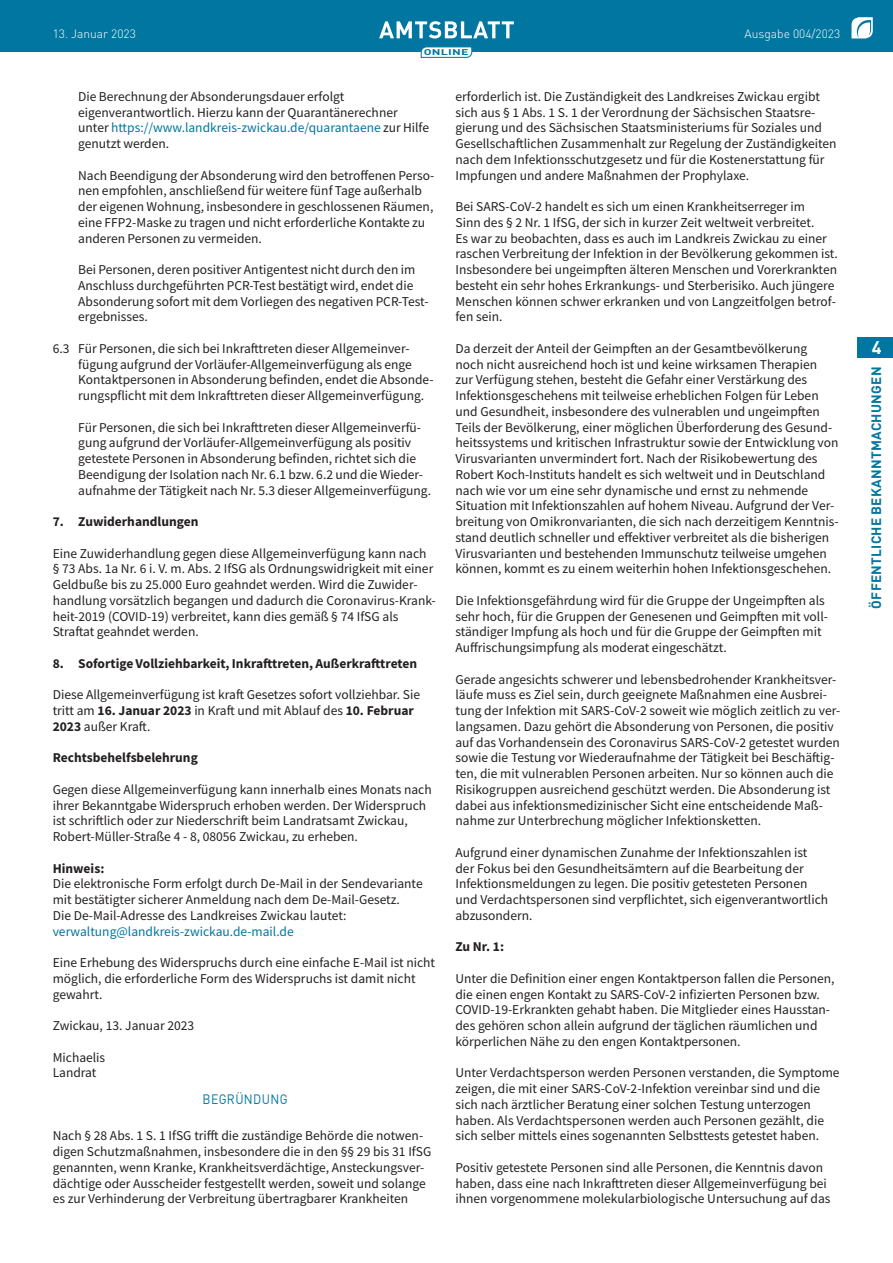
<style>
.page{position:relative;width:893px;height:1263px;background:#fff}
.page>*{position:absolute;margin:0;border:0;box-sizing:border-box;transform-origin:0 0}
.t1{font:700 18px "DIN Pro";color:#fff}
._2022_-_Brotschrift{font:13.5px/15.8px "Source Sans Pro";color:#231f20}
._2022_-_Brotschrift-2{font:700 13.5px "Source Sans Pro";color:#231f20}
._2022_-_Brotschrift-3{font:13.5px "Source Sans Pro";color:#0076a0}
.t2{font:700 13.5px "DIN Pro";letter-spacing:.02em;color:#0076a0}
._2022_-_Brotschrift-4{font:13.5px "DIN Pro";letter-spacing:.03em;color:#0076a0;scale:.9 1}
.t3{font:300 12px "DIN Pro";color:#fff}
.t4{font:700 8.25px "DIN Pro";letter-spacing:.02em;color:#0076a0;scale:1.5 1}
.s1{color:#0076a0}
.s2{font-weight:700}
</style>
<div class="page">
<div style="left:0;top:0;width:893px;height:51px;background:#0076a0"></div>
<svg style="left:851px;top:17px;width:22px;height:21px"></svg>
<svg style="left:379px;top:21px;width:135px;height:17px"></svg>
<svg style="left:421px;top:47px;width:51px;height:11px"></svg>
<div style="left:857px;top:337px;width:36px;height:21px;background:#0076a0"></div>
<p class="t3" style="left:53px;top:25px;width:85px">13. Januar 2023</p>
<p class="t3" style="left:745px;top:25px;width:97px">Ausgabe 004/2023</p>
<p class="t4" style="left:424px;top:45px;width:31px">ONLINE</p>
<p class="_2022_-_Brotschrift" style="left:78px;top:88px;width:352px">Die Berechnung der Absonderungsdauer erfolgt eigenverantwortlich. Hierzu kann der Quarantänerechner unter <span class="s1">https://www.landkreis-zwickau.de/quarantaene</span> zur Hilfe genutzt werden.</p>
<p class="_2022_-_Brotschrift" style="left:78px;top:167px;width:358px">Nach Beendigung der Absonderung wird den betroffenen Perso&shy;nen empfohlen, anschließend für weitere fünf Tage außerhalb der eigenen Wohnung, insbesondere in geschlossenen Räumen, eine FFP2-Maske zu tragen und nicht erforderliche Kontakte zu anderen Personen zu vermeiden.</p>
<p class="_2022_-_Brotschrift" style="left:78px;top:262px;width:352px">Bei Personen, deren positiver Antigentest nicht durch den im Anschluss durchgeführten PCR-Test bestätigt wird, endet die Absonderung sofort mit dem Vorliegen des negativen PCR-Test&shy;ergebnisses.</p>
<p class="_2022_-_Brotschrift" style="left:78px;top:340px;width:357px;text-indent:-26px">6.3 Für Personen, die sich bei Inkrafttreten dieser Allgemeinver&shy;fügung aufgrund der Vorläufer-Allgemeinverfügung als enge Kontaktpersonen in Absonderung befinden, endet die Absonde&shy;rungspflicht mit dem Inkrafttreten dieser Allgemeinverfügung.</p>
<p class="_2022_-_Brotschrift" style="left:78px;top:419px;width:354px">Für Personen, die sich bei Inkrafttreten dieser Allgemeinverfü&shy;gung aufgrund der Vorläufer-Allgemeinverfügung als positiv getestete Personen in Absonderung befinden, richtet sich die Beendigung der Isolation nach Nr. 6.1 bzw. 6.2 und die Wieder&shy;aufnahme der Tätigkeit nach Nr. 5.3 dieser Allgemeinverfügung.</p>
<p class="_2022_-_Brotschrift-2" style="left:53px;top:512px;width:147px">7. Zuwiderhandlungen</p>
<p class="_2022_-_Brotschrift" style="left:53px;top:545px;width:385px">Eine Zuwiderhandlung gegen diese Allgemeinverfügung kann nach § 73 Abs. 1a Nr. 6 i. V. m. Abs. 2 IfSG als Ordnungswidrigkeit mit einer Geldbuße bis zu 25.000 Euro geahndet werden. Wird die Zuwider&shy;handlung vorsätzlich begangen und dadurch die Coronavirus-Krank&shy;heit-2019 (COVID-19) verbreitet, kann dies gemäß § 74 IfSG als Straftat geahndet werden.</p>
<p class="_2022_-_Brotschrift-2" style="left:53px;top:654px;width:366px">8. Sofortige Vollziehbarkeit, Inkrafttreten, Außerkrafttreten</p>
<p class="_2022_-_Brotschrift" style="left:53px;top:687px;width:369px">Diese Allgemeinverfügung ist kraft Gesetzes sofort vollziehbar. Sie tritt am <span class="s2">16. Januar 2023</span> in Kraft und mit Ablauf des <span class="s2">10. Februar<br>2023</span> außer Kraft.</p>
<p class="_2022_-_Brotschrift-2" style="left:53px;top:749px;width:147px">Rechtsbehelfsbelehrung</p>
<p class="_2022_-_Brotschrift" style="left:53px;top:781px;width:381px">Gegen diese Allgemeinverfügung kann innerhalb eines Monats nach ihrer Bekanntgabe Widerspruch erhoben werden. Der Widerspruch ist schriftlich oder zur Niederschrift beim Landratsamt Zwickau, Robert-Müller-Straße 4 - 8, 08056 Zwickau, zu erheben.</p>
<p class="_2022_-_Brotschrift-2" style="left:53px;top:859px;width:53px">Hinweis:</p>
<p class="_2022_-_Brotschrift" style="left:53px;top:876px;width:371px">Die elektronische Form erfolgt durch De-Mail in der Sendevariante mit bestätigter sicherer Anmeldung nach dem De-Mail-Gesetz.</p>
<p class="_2022_-_Brotschrift" style="left:53px;top:907px;width:295px">Die De-Mail-Adresse des Landkreises Zwickau lautet:</p>
<p class="_2022_-_Brotschrift-3" style="left:53px;top:922px;width:243px">verwaltung@landkreis-zwickau.de-mail.de</p>
<p class="_2022_-_Brotschrift" style="left:53px;top:955px;width:384px">Eine Erhebung des Widerspruchs durch eine einfache E-Mail ist nicht möglich, die erforderliche Form des Widerspruchs ist damit nicht gewahrt.</p>
<p class="_2022_-_Brotschrift" style="left:53px;top:1018px;width:143px">Zwickau, 13. Januar 2023</p>
<p class="_2022_-_Brotschrift" style="left:53px;top:1049px;width:54px">Michaelis</p>
<p class="_2022_-_Brotschrift" style="left:53px;top:1065px;width:45px">Landrat</p>
<p class="_2022_-_Brotschrift-4" style="left:203px;top:1089px;width:96px">BEGRÜNDUNG</p>
<p class="_2022_-_Brotschrift" style="left:53px;top:1128px;width:380px">Nach § 28 Abs. 1 S. 1 IfSG trifft die zuständige Behörde die notwen&shy;digen Schutzmaßnahmen, insbesondere die in den §§ 29 bis 31 IfSG genannten, wenn Kranke, Krankheitsverdächtige, Ansteckungsver&shy;dächtige oder Ausscheider festgestellt werden, soweit und solange es zur Verhinderung der Verbreitung übertragbarer Krankheiten</p>
<p class="_2022_-_Brotschrift" style="left:455px;top:88px;width:383px">erforderlich ist. Die Zuständigkeit des Landkreises Zwickau ergibt sich aus § 1 Abs. 1 S. 1 der Verordnung der Sächsischen Staatsre&shy;gierung und des Sächsischen Staatsministeriums für Soziales und Gesellschaftlichen Zusammenhalt zur Regelung der Zuständigkeiten nach dem Infektionsschutzgesetz und für die Kostenerstattung für Impfungen und andere Maßnahmen der Prophylaxe.</p>
<p class="_2022_-_Brotschrift" style="left:455px;top:199px;width:384px">Bei SARS-CoV-2 handelt es sich um einen Krankheitserreger im<br>Sinn des § 2 Nr. 1 IfSG, der sich in kurzer Zeit weltweit verbreitet.<br>Es war zu beobachten, dass es auch im Landkreis Zwickau zu einer raschen Verbreitung der Infektion in der Bevölkerung gekommen ist.<br>Insbesondere bei ungeimpften älteren Menschen und Vorerkrankten besteht ein sehr hohes Erkrankungs- und Sterberisiko. Auch jüngere Menschen können schwer erkranken und von Langzeitfolgen betrof&shy;fen sein.</p>
<p class="_2022_-_Brotschrift" style="left:455px;top:340px;width:385px">Da derzeit der Anteil der Geimpften an der Gesamtbevölkerung noch nicht ausreichend hoch ist und keine wirksamen Therapien<br>zur Verfügung stehen, besteht die Gefahr einer Verstärkung des Infektionsgeschehens mit teilweise erheblichen Folgen für Leben und Gesundheit, insbesondere des vulnerablen und ungeimpften Teils der Bevölkerung, einer möglichen Überforderung des Gesund&shy;heitssystems und kritischen Infrastruktur sowie der Entwicklung von Virusvarianten unvermindert fort. Nach der Risikobewertung des Robert Koch-Instituts handelt es sich weltweit und in Deutschland nach wie vor um eine sehr dynamische und ernst zu nehmende Situation mit Infektionszahlen auf hohem Niveau. Aufgrund der Ver&shy;breitung von Omikronvarianten, die sich nach derzeitigem Kenntnis&shy;stand deutlich schneller und effektiver verbreitet als die bisherigen Virusvarianten und bestehenden Immunschutz teilweise umgehen können, kommt es zu einem weiterhin hohen Infektionsgeschehen.</p>
<p class="_2022_-_Brotschrift" style="left:455px;top:592px;width:374px">Die Infektionsgefährdung wird für die Gruppe der Ungeimpften als sehr hoch, für die Gruppen der Genesenen und Geimpften mit voll&shy;ständiger Impfung als hoch und für die Gruppe der Geimpften mit Auffrischungsimpfung als moderat eingeschätzt.</p>
<p class="_2022_-_Brotschrift" style="left:455px;top:671px;width:386px">Gerade angesichts schwerer und lebensbedrohender Krankheitsver&shy;läufe muss es Ziel sein, durch geeignete Maßnahmen eine Ausbrei&shy;tung der Infektion mit SARS-CoV-2 soweit wie möglich zeitlich zu ver&shy;langsamen. Dazu gehört die Absonderung von Personen, die positiv auf das Vorhandensein des Coronavirus SARS-CoV-2 getestet wurden sowie die Testung vor Wiederaufnahme der Tätigkeit bei Beschäftig&shy;ten, die mit vulnerablen Personen arbeiten. Nur so können auch die Risikogruppen ausreichend geschützt werden. Die Absonderung ist dabei aus infektionsmedizinischer Sicht eine entscheidende Maß&shy;nahme zur Unterbrechung möglicher Infektionsketten.</p>
<p class="_2022_-_Brotschrift" style="left:455px;top:844px;width:374px">Aufgrund einer dynamischen Zunahme der Infektionszahlen ist der Fokus bei den Gesundheitsämtern auf die Bearbeitung der Infektionsmeldungen zu legen. Die positiv getesteten Personen und Verdachtspersonen sind verpflichtet, sich eigenverantwortlich abzusondern.</p>
<p class="_2022_-_Brotschrift-2" style="left:455px;top:938px;width:50px">Zu Nr. 1:</p>
<p class="_2022_-_Brotschrift" style="left:455px;top:970px;width:381px">Unter die Definition einer engen Kontaktperson fallen die Personen, die einen engen Kontakt zu SARS-CoV-2 infizierten Personen bzw.<br>COVID-19-Erkrankten gehabt haben. Die Mitglieder eines Hausstan&shy;des gehören schon allein aufgrund der täglichen räumlichen und körperlichen Nähe zu den engen Kontaktpersonen.</p>
<p class="_2022_-_Brotschrift" style="left:455px;top:1065px;width:386px">Unter Verdachtsperson werden Personen verstanden, die Symptome zeigen, die mit einer SARS-CoV-2-Infektion vereinbar sind und die sich nach ärztlicher Beratung einer solchen Testung unterzogen haben. Als Verdachtspersonen werden auch Personen gezählt, die sich selber mittels eines sogenannten Selbsttests getestet haben.</p>
<p class="_2022_-_Brotschrift" style="left:455px;top:1159px;width:377px">Positiv getestete Personen sind alle Personen, die Kenntnis davon haben, dass eine nach Inkrafttreten dieser Allgemeinverfügung bei ihnen vorgenommene molekularbiologische Untersuchung auf das</p>
<h1 class="t1" style="left:872px;top:333px;width:11px">4</h1>
<p class="t2" style="left:865px;top:609px;width:243px;rotate:-90deg">ÖFFENTLICHE BEKANNTMACHUNGEN</p>
</div>
